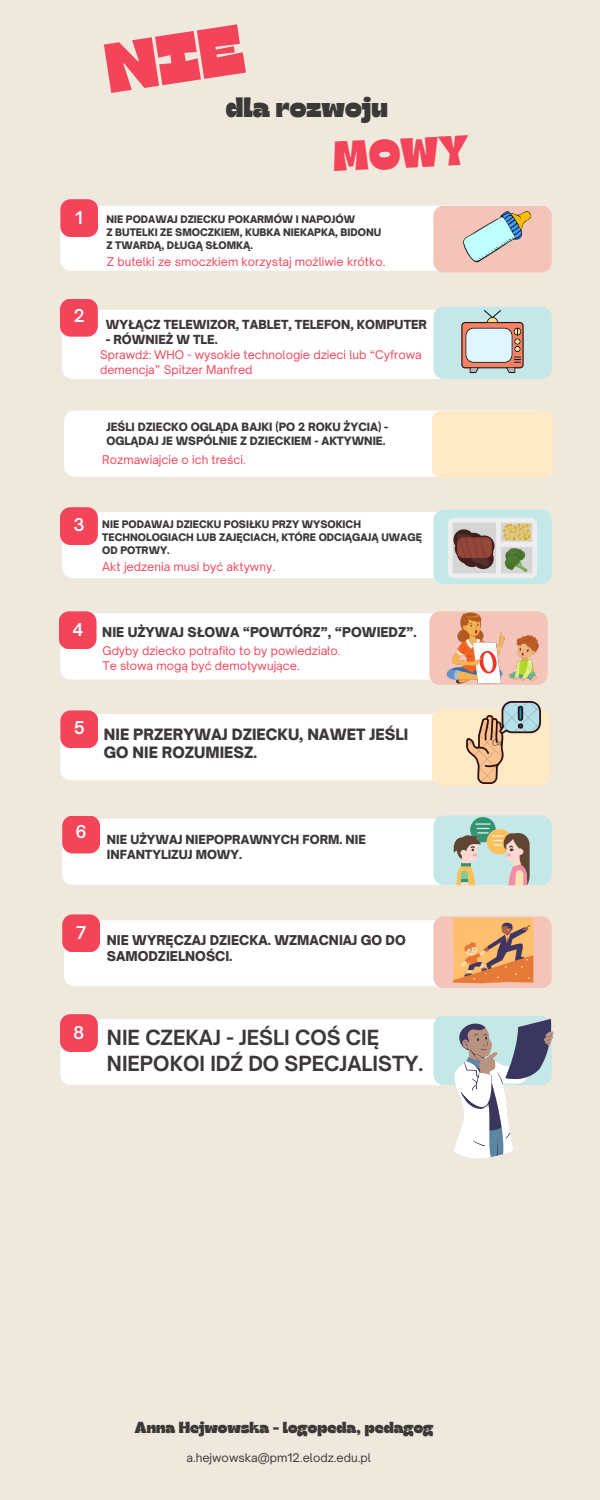
<style>
.page{position:relative;width:600px;height:1500px;background:#efe8dc}
.page>*{position:absolute;margin:0;border:0;box-sizing:border-box;transform-origin:0 0}
.t1{font:42px "Gulfs Display";color:#f34459}
.t2{font:28px "Gulfs Display";color:#3c3837}
.t3{font:700 20px/25.5px "Open Sauce One";color:#3c3837}
.t4{font:600 17px "Open Sauce One";color:#fff}
.t5{font:16px "Gulfs Display";color:#3c3837}
.t6{font:900 15px/18.8px "Open Sauce One";color:#3c3837}
.t7{font:900 13px/16.5px "Open Sauce One";color:#3c3837}
.t8{font:900 12px/15px "Open Sauce One";color:#3c3837}
.t9{font:11.5px/14.2px "Open Sauce One";color:#f34459}
.t10{font:11.5px "Open Sauce One";color:#3c3837}
.t11{font:900 11px/14.2px "Open Sauce One";color:#3c3837}
.t12{font:900 10px/12.8px "Open Sauce One";color:#3c3837}
</style>
<div class="page">
<div style="left:60px;top:206px;width:480px;height:65px;background:#fff;border-radius:11px"></div>
<svg style="left:60px;top:199px;width:38px;height:38px"></svg>
<div style="left:62px;top:310px;width:482px;height:69px;background:#fff;border-radius:11px"></div>
<svg style="left:60px;top:299px;width:38px;height:38px"></svg>
<div style="left:64px;top:411px;width:482px;height:66px;background:#fff;border-radius:10px"></div>
<div style="left:432px;top:411px;width:121px;height:67px;background:#ffe9c7"></div>
<div style="left:62px;top:512px;width:482px;height:66px;background:#fff;border-radius:11px"></div>
<svg style="left:433px;top:510px;width:119px;height:74px;background:#c7e7e8"></svg>
<svg style="left:60px;top:507px;width:38px;height:38px"></svg>
<div style="left:60px;top:613px;width:482px;height:67px;background:#fff;border-radius:11px"></div>
<svg style="left:429px;top:611px;width:119px;height:74px;background:#f4c7bb"></svg>
<div style="left:60px;top:714px;width:482px;height:66px;background:#fff;border-radius:11px"></div>
<div style="left:432px;top:709px;width:118px;height:77px;background:#ffe9c7"></div>
<div style="left:62px;top:819px;width:482px;height:66px;background:#fff;border-radius:11px"></div>
<div style="left:64px;top:920px;width:482px;height:66px;background:#fff;border-radius:10px"></div>
<div style="left:60px;top:1019px;width:482px;height:66px;background:#fff;border-radius:11px"></div>
<svg style="left:59px;top:611px;width:38px;height:38px"></svg>
<svg style="left:60px;top:710px;width:38px;height:38px"></svg>
<svg style="left:62px;top:816px;width:38px;height:37px"></svg>
<svg style="left:62px;top:914px;width:38px;height:38px"></svg>
<svg style="left:60px;top:1014px;width:38px;height:38px"></svg>
<svg style="left:433px;top:1016px;width:121px;height:143px"></svg>
<svg style="left:433px;top:206px;width:119px;height:66px;background:#e2c7bc"></svg>
<svg style="left:433px;top:307px;width:119px;height:72px;background:#c6d2d0"></svg>
<img style="left:449px;top:519px;width:87px;height:59px">
<svg style="left:433px;top:816px;width:119px;height:69px;background:#bcccc1"></svg>
<img style="left:466px;top:701px;width:74px;height:82px">
<img style="left:445px;top:613px;width:93px;height:71px">
<svg style="left:433px;top:916px;width:119px;height:72px;background:#e6ab82"></svg>
<p class="t2" style="left:226px;top:89px;width:163px">dla rozwoju</p>
<p class="t1" style="left:331px;top:130px;width:139px;rotate:-3deg">MOWY</p>
<p class="t4" style="left:75px;top:207px;width:9px">1</p>
<p class="t12" style="left:106px;top:213px;width:250px">NIE PODAWAJ DZIECKU POKARMÓW I NAPOJÓW</p>
<p class="t12" style="left:106px;top:226px;width:276px">Z BUTELKI ZE SMOCZKIEM, KUBKA NIEKAPKA, BIDONU</p>
<p class="t12" style="left:106px;top:238px;width:148px">Z TWARDĄ, DŁUGĄ SŁOMKĄ.</p>
<p class="t4" style="left:74px;top:305px;width:12px">2</p>
<p class="t9" style="left:107px;top:255px;width:280px">Z butelki ze smoczkiem korzystaj możliwie krótko.</p>
<p class="t8" style="left:106px;top:317px;width:323px">WYŁĄCZ TELEWIZOR, TABLET, TELEFON, KOMPUTER</p>
<p class="t8" style="left:106px;top:332px;width:113px">- RÓWNIEŻ W TLE.</p>
<p class="t9" style="left:100px;top:348px;width:323px">Sprawdź: WHO - wysokie technologie dzieci lub “Cyfrowa demencja” Spitzer Manfred</p>
<p class="t11" style="left:106px;top:420px;width:283px">JEŚLI DZIECKO OGLĄDA BAJKI (PO 2 ROKU ŻYCIA) -<br>OGLĄDAJ JE WSPÓLNIE Z DZIECKIEM - AKTYWNIE.</p>
<p class="t9" style="left:102px;top:453px;width:145px">Rozmawiajcie o ich treści.</p>
<p class="t4" style="left:74px;top:514px;width:13px">3</p>
<p class="t12" style="left:102px;top:518px;width:321px">NIE PODAWAJ DZIECKU POSIŁKU PRZY WYSOKICH<br>TECHNOLOGIACH LUB ZAJĘCIACH, KTÓRE ODCIĄGAJĄ UWAGĘ<br>OD POTRWY.</p>
<p class="t9" style="left:102px;top:560px;width:174px">Akt jedzenia musi być aktywny.</p>
<p class="t4" style="left:73px;top:619px;width:13px">4</p>
<p class="t7" style="left:102px;top:624px;width:316px">NIE UŻYWAJ SŁOWA “POWTÓRZ”, “POWIEDZ”.</p>
<p class="t9" style="left:102px;top:644px;width:240px">Gdyby dziecko potrafiło to by powiedziało.</p>
<p class="t9" style="left:102px;top:658px;width:199px">Te słowa mogą być demotywujące.</p>
<p class="t4" style="left:74px;top:717px;width:13px">5</p>
<p class="t6" style="left:104px;top:725px;width:306px">NIE PRZERYWAJ DZIECKU, NAWET JEŚLI<br>GO NIE ROZUMIESZ.</p>
<p class="t4" style="left:76px;top:821px;width:13px">6</p>
<p class="t8" style="left:107px;top:832px;width:261px">NIE UŻYWAJ NIEPOPRAWNYCH FORM. NIE<br>INFANTYLIZUJ MOWY.</p>
<p class="t4" style="left:76px;top:922px;width:12px">7</p>
<p class="t7" style="left:107px;top:932px;width:300px">NIE WYRĘCZAJ DZIECKA. WZMACNIAJ GO DO<br>SAMODZIELNOŚCI.</p>
<p class="t4" style="left:73px;top:1022px;width:13px">8</p>
<p class="t3" style="left:107px;top:1025px;width:318px">NIE CZEKAJ - JEŚLI COŚ CIĘ<br>NIEPOKOI IDŹ DO SPECJALISTY.</p>
<p class="t5" style="left:135px;top:1417px;width:300px">Anna Hejwowska - logopeda, pedagog</p>
<p class="t10" style="left:186px;top:1450px;width:186px">a.hejwowska@pm12.elodz.edu.pl</p>
</div>
